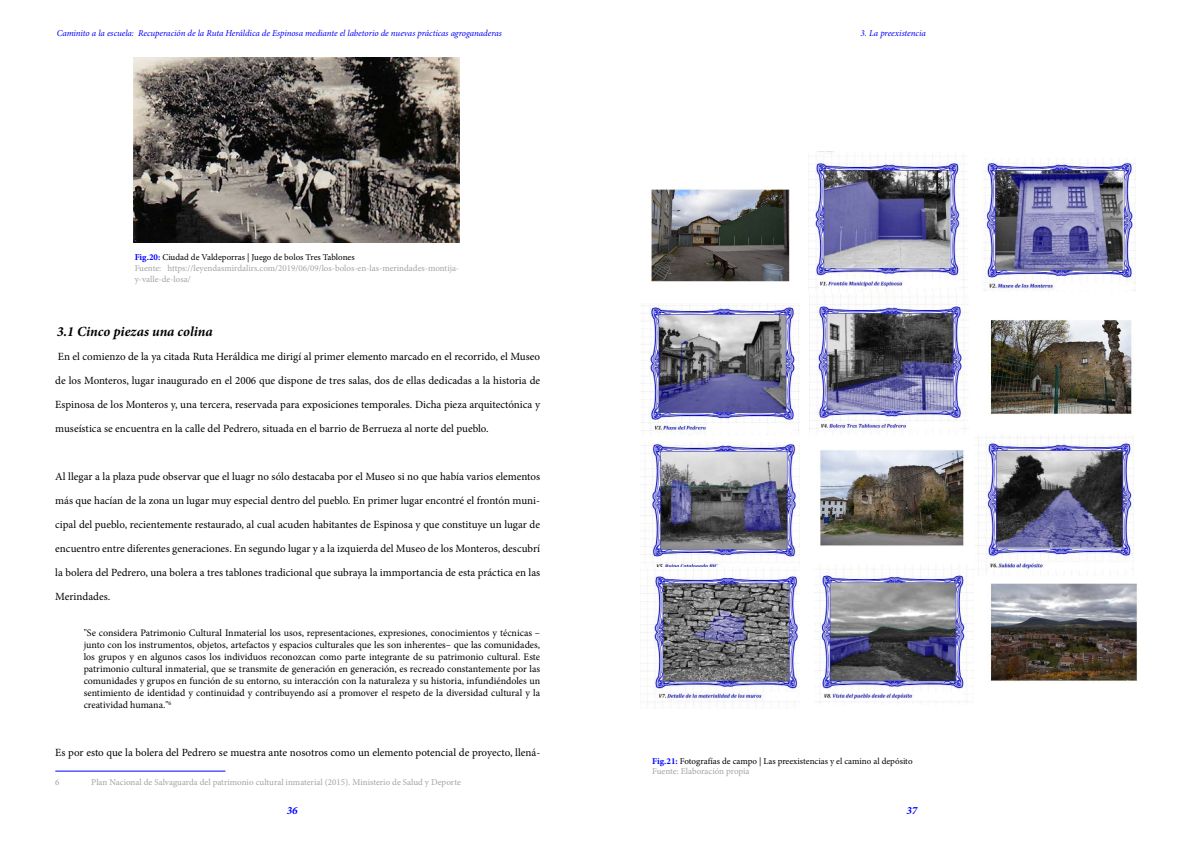
<style>
.page{position:relative;width:1191px;height:842px;background:#fff}
.page>*{position:absolute;margin:0;border:0;box-sizing:border-box;transform-origin:0 0}
.t1{font:italic 700 14px "Minion Pro";letter-spacing:-.005em;color:#000}
.t2{font:11px/24px "Minion Pro";color:#000;text-align:justify}
.t3{font:italic 700 11px "Minion Pro";color:#00f}
.t4{font:10px/12px "Minion Pro";color:#000;text-align:justify}
.t5{font:9px/10.8px "Minion Pro";color:#a3a3a3}
.t6{font:italic 9px "Minion Pro";letter-spacing:-.005em;color:#00f}
.t7{font:9px/10.8px "Minion Pro";color:#000}
.s1{font-weight:700;color:#00f}
.s2{color:#000}
.s3{color:#a3a3a3}
</style>
<div class="page">
<hr style="left:55px;top:771px;width:170px;height:1px;background:#00f">
<img style="left:134px;top:58px;width:325px;height:185px">
<img style="left:640px;top:151px;width:497px;height:551px">
<img style="left:982px;top:159px;width:153px;height:132px">
<img style="left:808px;top:152px;width:160px;height:282px">
<img style="left:641px;top:303px;width:159px;height:133px">
<img style="left:641px;top:442px;width:159px;height:125px">
<img style="left:814px;top:564px;width:159px;height:139px">
<img style="left:641px;top:567px;width:159px;height:136px">
<img style="left:974px;top:434px;width:159px;height:141px">
<p class="t6" style="left:57px;top:27px;width:447px">Caminito a la escuela: Recuperación de la Ruta Heráldica de Espinosa mediante el labetorio de nuevas prácticas agroganaderas</p>
<p class="t5" style="left:135px;top:252px;width:326px"><span class="s1">Fig.20:</span> <span class="s2">Ciudad de Valdeporras | Juego de bolos Tres Tablones<br></span>Fuente: https://leyendasmirdalirs.com/2019/06/09/los-bolos-en-las-merindades-montija&shy;y-valle-de-losa/</p>
<p class="t1" style="left:57px;top:322px;width:157px">3.1 Cinco piezas una colina</p>
<p class="t2" style="left:55px;top:345px;width:486px">En el comienzo de la ya citada Ruta Heráldica me dirigí al primer elemento marcado en el recorrido, el Museo de los Monteros, lugar inaugurado en el 2006 que dispone de tres salas, dos de ellas dedicadas a la historia de Espinosa de los Monteros y, una tercera, reservada para exposiciones temporales. Dicha pieza arquitectónica y museística se encuentra en la calle del Pedrero, situada en el barrio de Berrueza al norte del pueblo.</p>
<p class="t2" style="left:55px;top:465px;width:486px">Al llegar a la plaza pude observar que el luagr no sólo destacaba por el Museo si no que había varios elementos más que hacían de la zona un lugar muy especial dentro del pueblo. En primer lugar encontré el frontón muni&shy;cipal del pueblo, recientemente restaurado, al cual acuden habitantes de Espinosa y que constituye un lugar de encuentro entre diferentes generaciones. En segundo lugar y a la izquierda del Museo de los Monteros, descubrí la bolera del Pedrero, una bolera a tres tablones tradicional que subraya la immportancia de esta práctica en las Merindades.</p>
<p class="t4" style="left:84px;top:627px;width:458px">"Se considera Patrimonio Cultural Inmaterial los usos, representaciones, expresiones, conocimientos y técnicas – junto con los instrumentos, objetos, artefactos y espacios culturales que les son inherentes– que las comunidades, los grupos y en algunos casos los individuos reconozcan como parte integrante de su patrimonio cultural. Este patrimonio cultural inmaterial, que se transmite de generación en generación, es recreado constantemente por las comunidades y grupos en función de su entorno, su interacción con la naturaleza y su historia, infundiéndoles un sentimiento de identidad y continuidad y contribuyendo así a promover el respeto de la diversidad cultural y la creatividad humana."<sup>6</sup></p>
<p class="t2" style="left:55px;top:741px;width:486px">Es por esto que la bolera del Pedrero se muestra ante nosotros como un elemento potencial de proyecto, llená-</p>
<p class="t5" style="left:55px;top:777px;width:6px">6</p>
<p class="t5" style="left:91px;top:777px;width:371px">Plan Nacional de Salvaguarda del patrimonio cultural inmaterial (2015). Ministerio de Salud y Deporte</p>
<p class="t3" style="left:287px;top:802px;width:12px">36</p>
<p class="t6" style="left:860px;top:27px;width:67px">3. La preexistencia</p>
<p class="t7" style="left:652px;top:755px;width:262px"><span class="s1">Fig.21:</span> Fotografías de campo | Las preexistencias y el camino al depósito<br><span class="s3">Fuente: Elaboración propia</span></p>
<p class="t3" style="left:906px;top:802px;width:12px">37</p>
</div>
